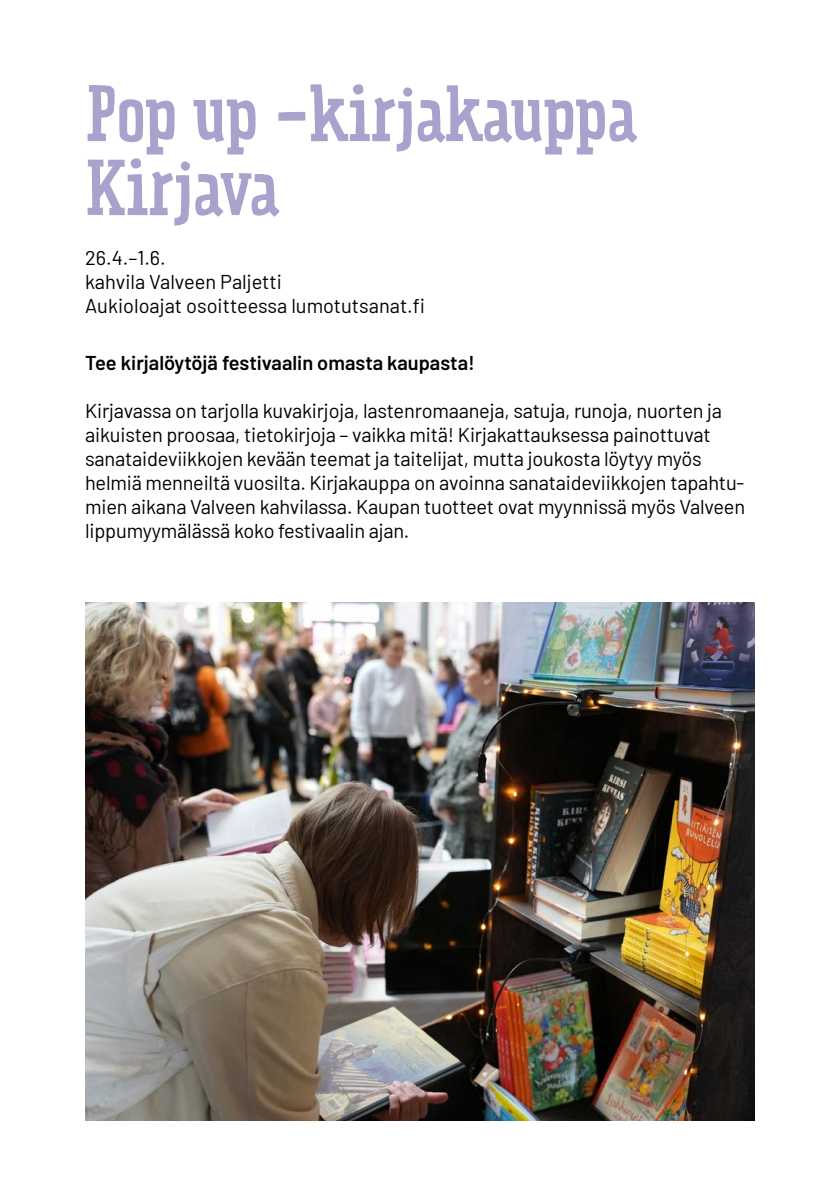
<style>
.page{position:relative;width:840px;height:1191px;background:#fff}
.page>*{position:absolute;margin:0;border:0;box-sizing:border-box;transform-origin:0 0}
.t1{font:70px/74px "Prater Serif Pro";letter-spacing:-.01em;color:#a7a3cc}
.t2{font:20px/24px "Barlow";letter-spacing:-.01em;color:#000}
.t3{font:600 20px "Barlow";color:#000}
</style>
<div class="page">
<img style="left:85px;top:602px;width:669px;height:518px">
<h1 class="t1" style="left:85px;top:78px;width:552px">Pop up -kirjakauppa<br>Kirjava</h1>
<p class="t2" style="left:85px;top:244px;width:341px">26.4.–1.6.<br>kahvila Valveen Paljetti<br>Aukioloajat osoitteessa lumotutsanat.fi</p>
<p class="t3" style="left:85px;top:348px;width:391px">Tee kirjalöytöjä festivaalin omasta kaupasta!</p>
<p class="t2" style="left:85px;top:397px;width:661px">Kirjavassa on tarjolla kuvakirjoja, lastenromaaneja, satuja, runoja, nuorten ja aikuisten proosaa, tietokirjoja – vaikka mitä! Kirjakattauksessa painottuvat sanataideviikkojen kevään teemat ja taitelijat, mutta joukosta löytyy myös helmiä menneiltä vuosilta. Kirjakauppa on avoinna sanataideviikkojen tapahtu&shy;mien aikana Valveen kahvilassa. Kaupan tuotteet ovat myynnissä myös Valveen lippumyymälässä koko festivaalin ajan.</p>
</div>
